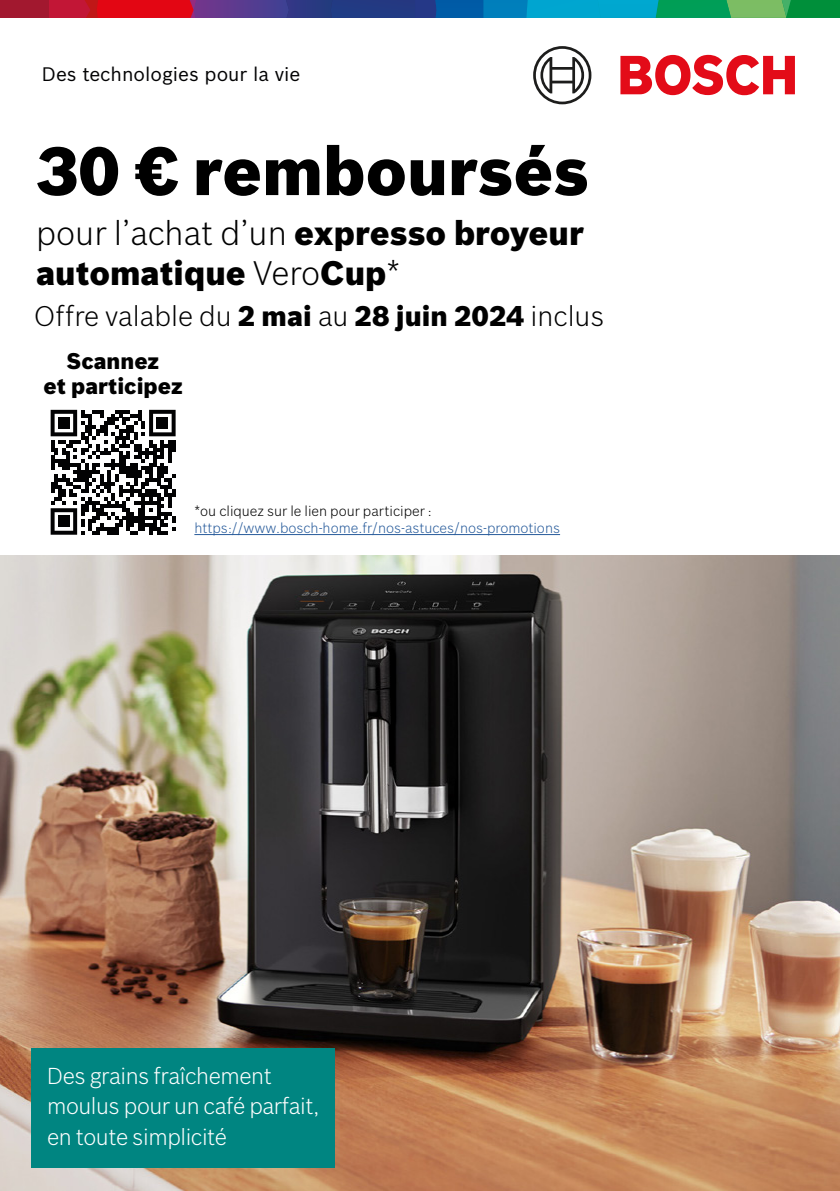
<style>
.page{position:relative;width:840px;height:1191px;background:#fff}
.page>*{position:absolute;margin:0;border:0;box-sizing:border-box;transform-origin:0 0}
.t1{font:900 66.6px "Bosch Sans";color:#000}
.t2{font:900 33.2px/40px "Bosch Sans";color:#000}
.t3{font:300 27.8px "Bosch Sans";color:#000}
.t4{font:300 22.6px/30.6px "Bosch Sans";letter-spacing:-.02em;color:#fff}
.t5{font:900 22.2px/25px "Bosch Sans";color:#000;text-align:center}
.t6{font:19.2px "Bosch Sans";color:#020203}
.t7{font:300 14px "Bosch Sans";color:#275b9b}
.t8{font:300 14px "Bosch Sans";color:#000}
.s1{font-weight:300}
.s2{font-weight:900}
</style>
<div class="page">
<img style="left:0;top:556px;width:839px;height:635px">
<svg style="left:51px;top:410px;width:124px;height:125px"></svg>
<div style="left:58px;top:417px;width:11px;height:12px;background:#020203"></div>
<div style="left:157px;top:417px;width:11px;height:12px;background:#020203"></div>
<div style="left:58px;top:516px;width:11px;height:11px;background:#020203"></div>
<svg style="left:620px;top:55px;width:174px;height:40px"></svg>
<svg style="left:533px;top:46px;width:58px;height:58px"></svg>
<div style="left:31px;top:1048px;width:303px;height:120px;background:#008581"></div>
<div style="left:0;top:0;width:49px;height:18px;background:#a2182f"></div>
<svg style="left:49px;top:0;width:790px;height:18px;background:#416178"></svg>
<hr style="left:194px;top:534px;width:365px;height:1px;background:#275b9b">
<p class="t6" style="left:42px;top:62px;width:260px">Des technologies pour la vie</p>
<h1 class="t1" style="left:36px;top:130px;width:554px">30 € remboursés</h1>
<h2 class="t2" style="left:36px;top:213px;width:549px"><span class="s1">pour l’achat d’un</span> expresso broyeur automatique <span class="s1">Vero</span>Cup<span class="s1">*</span></h2>
<p class="t3" style="left:34px;top:299px;width:572px">Offre valable du <span class="s2">2 mai</span> au <span class="s2">28 juin 2024</span> inclus</p>
<p class="t5" style="left:43px;top:348px;width:141px">Scannez<br>et participez</p>
<p class="t8" style="left:194px;top:502px;width:239px">*ou cliquez sur le lien pour participer :</p>
<p class="t7" style="left:194px;top:519px;width:367px">https://www.bosch-home.fr/nos-astuces/nos-promotions</p>
<p class="t4" style="left:47px;top:1060px;width:274px">Des grains fraîchement moulus pour un café parfait, en toute simplicité</p>
</div>
